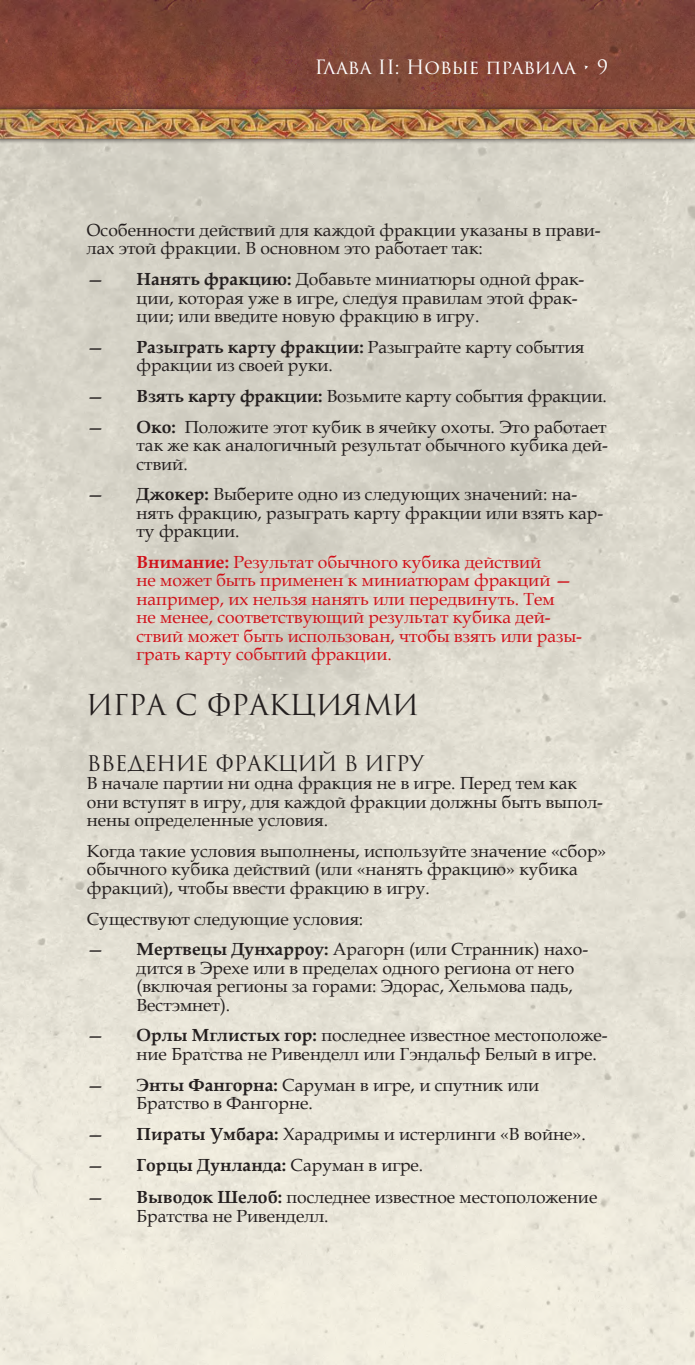
<style>
.page{position:relative;width:695px;height:1365px;background:#fff}
.page>*{position:absolute;margin:0;border:0;box-sizing:border-box;transform-origin:0 0}
.t1{font:28px "Trajan Pro 3";color:#241f1f}
.t2{font:21px "Trajan Pro 3";letter-spacing:-.005em;color:#241f1f}
.t3{font:19.25px "Trajan Pro 3";letter-spacing:-.005em;color:#fff}
.t4{font:17.5px/18.4px "Book Antiqua";color:#241f1f}
.t5{font:17.5px/18.4px "Book Antiqua";color:#d1111a}
.s1{font-weight:700}
</style>
<div class="page">
<img style="left:0;top:0;width:694px;height:1364px">
<svg style="left:0;top:104px;width:694px;height:40px;background:#967868"></svg>
<img style="left:0;top:110px;width:694px;height:29px">
<p class="t3" style="left:314px;top:54px;width:295px">Глава II: Новые правила • 9</p>
<p class="t4" style="left:87px;top:220px;width:515px">Особенности действий для каждой фракции указаны в прави&shy;лах этой фракции. В основном это работает так:</p>
<p class="t4" style="left:136px;top:270px;width:449px;text-indent:-50px">— <span class="s1">Нанять фракцию:</span> Добавьте миниатюры одной фрак&shy;ции, которая уже в игре, следуя правилам этой фрак&shy;ции; или введите новую фракцию в игру.</p>
<p class="t4" style="left:136px;top:337px;width:449px;text-indent:-50px">— <span class="s1">Разыграть карту фракции:</span> Разыграйте карту события фракции из своей руки.</p>
<p class="t4" style="left:87px;top:386px;width:521px">— <span class="s1">Взять карту фракции:</span> Возьмите карту события фракции.</p>
<p class="t4" style="left:136px;top:417px;width:473px;text-align:justify;text-indent:-50px">— <span class="s1">Око:</span> Положите этот кубик в ячейку охоты. Это работает так же как аналогичный результат обычного кубика дей&shy;ствий.</p>
<p class="t4" style="left:136px;top:485px;width:468px;text-indent:-50px">— <span class="s1">Джокер:</span> Выберите одно из следующих значений: на&shy;нять фракцию, разыграть карту фракции или взять кар&shy;ту фракции.</p>
<p class="t5" style="left:136px;top:552px;width:447px"><span class="s1">Внимание:</span> Результат обычного кубика действий<br>не может быть применен к миниатюрам фракций — например, их нельзя нанять или передвинуть. Тем<br>не менее, соответствующий результат кубика дей&shy;ствий может быть использован, чтобы взять или разы&shy;грать карту событий фракции.</p>
<h1 class="t1" style="left:87px;top:686px;width:333px">ИГРА С ФРАКЦИЯМИ</h1>
<p class="t2" style="left:87px;top:749px;width:338px">ВВЕДЕНИЕ ФРАКЦИЙ В ИГРУ</p>
<p class="t4" style="left:87px;top:773px;width:517px">В начале партии ни одна фракция не в игре. Перед тем как они вступят в игру, для каждой фракции должны быть выпол&shy;нены определенные условия.</p>
<p class="t4" style="left:87px;top:841px;width:521px">Когда такие условия выполнены, используйте значение «сбор» обычного кубика действий (или «нанять фракцию» кубика фракций), чтобы ввести фракцию в игру.</p>
<p class="t4" style="left:87px;top:909px;width:278px">Существуют следующие условия:</p>
<p class="t4" style="left:136px;top:939px;width:453px;text-indent:-50px">— <span class="s1">Мертвецы Дунхарроу:</span> Арагорн (или Странник) нахо&shy;дится в Эрехе или в пределах одного региона от него (включая регионы за горами: Эдорас, Хельмова падь, Вестэмнет).</p>
<p class="t4" style="left:136px;top:1025px;width:472px;text-indent:-50px">— <span class="s1">Орлы Мглистых гор:</span> последнее известное местоположе&shy;ние Братства не Ривенделл или Гэндальф Белый в игре.</p>
<p class="t4" style="left:136px;top:1074px;width:404px;text-indent:-50px">— <span class="s1">Энты Фангорна:</span> Саруман в игре, и спутник или<br>Братство в Фангорне.</p>
<p class="t4" style="left:87px;top:1124px;width:500px">— <span class="s1">Пираты Умбара:</span> Харадримы и истерлинги «В войне».</p>
<p class="t4" style="left:87px;top:1155px;width:338px">— <span class="s1">Горцы Дунланда:</span> Саруман в игре.</p>
<p class="t4" style="left:136px;top:1186px;width:462px;line-height:19.2px;text-indent:-50px">— <span class="s1">Выводок Шелоб:</span> последнее известное местоположение<br>Братства не Ривенделл.</p>
</div>
